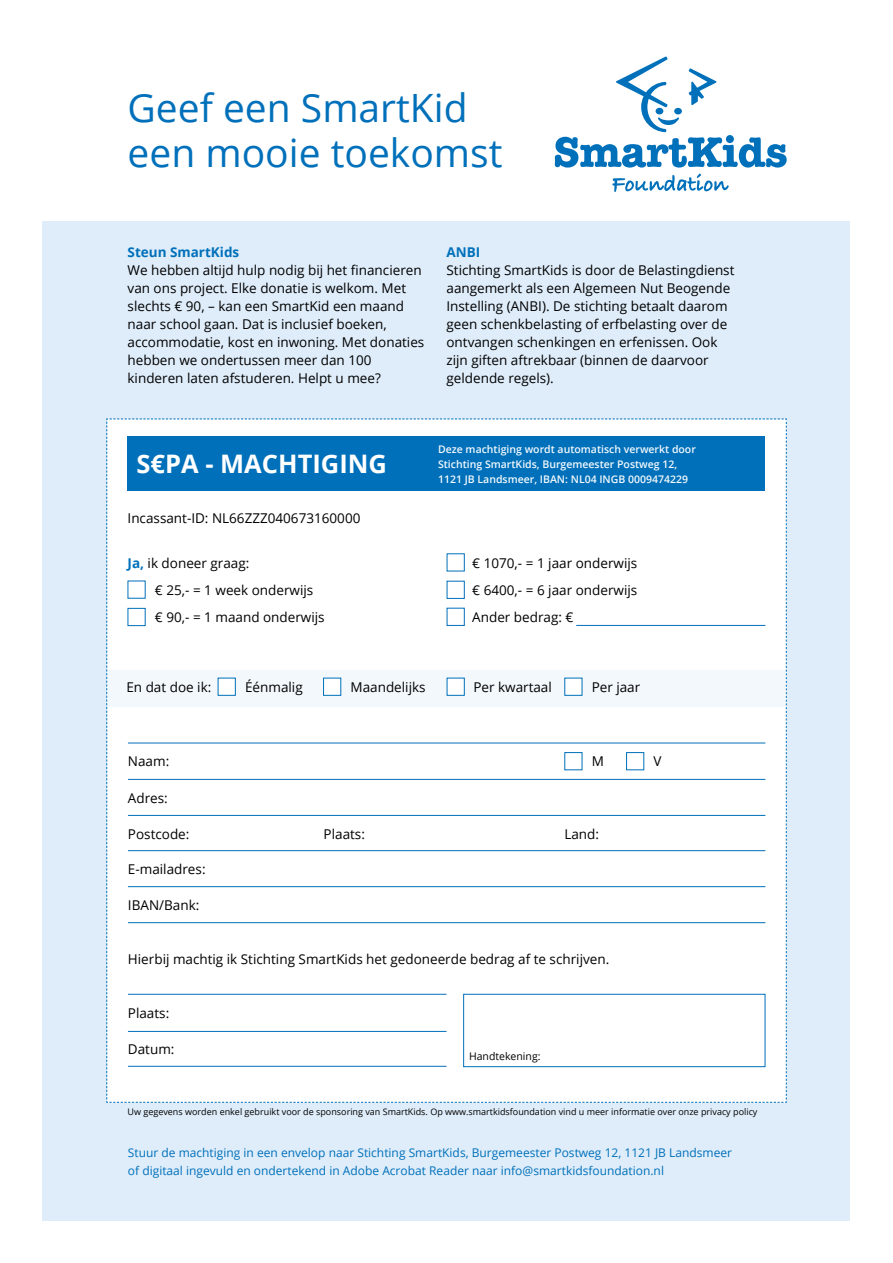
<style>
.page{position:relative;width:893px;height:1263px;background:#fff}
.page>*{position:absolute;margin:0;border:0;box-sizing:border-box;transform-origin:0 0}
.t1{font:39px/45px "Open Sans";color:#0070ba}
.t2{font:700 25.5px "Open Sans";color:#fff}
.t3{font:13.5px/18px "Open Sans";color:#000}
.t4{font:700 13.5px "Open Sans";color:#0070ba}
.t5{font:12px/18px "Open Sans";color:#0070ba}
.t6{font:600 10.5px/15px "Open Sans";color:#f3f8fd}
.t7{font:10.5px "Open Sans";color:#000}
.t8{font:9px "Open Sans";color:#000}
.s1{font-weight:700;color:#0070ba}
</style>
<div class="page">
<div style="left:43px;top:221px;width:807px;height:999px;background:#dfedfa"></div>
<svg style="left:612px;top:174px;width:117px;height:18px"></svg>
<svg style="left:555px;top:56px;width:232px;height:112px"></svg>
<div style="left:106px;top:418px;width:681px;height:685px;background:#fff"></div>
<div style="left:463px;top:994px;width:302px;height:73px;background:#fff;border:1px solid #0070ba"></div>
<div style="left:108px;top:670px;width:676px;height:37px;background:#f3f8fd"></div>
<div style="left:128px;top:437px;width:637px;height:54px;background:#0070ba"></div>
<div style="left:128px;top:581px;width:18px;height:18px;background:#fff"></div>
<div style="left:447px;top:553px;width:18px;height:18px;background:#fff"></div>
<div style="left:128px;top:608px;width:18px;height:18px;background:#fff;border:1px solid #0070ba"></div>
<div style="left:447px;top:608px;width:18px;height:18px;background:#fff;border:1px solid #0070ba"></div>
<div style="left:447px;top:581px;width:18px;height:18px;background:#fff;border:1px solid #0070ba"></div>
<div style="left:218px;top:678px;width:18px;height:18px;background:#fff;border:1px solid #0070ba"></div>
<div style="left:323px;top:678px;width:18px;height:18px;background:#fff;border:1px solid #0070ba"></div>
<div style="left:447px;top:678px;width:18px;height:18px;background:#fff;border:1px solid #0070ba"></div>
<div style="left:564px;top:752px;width:18px;height:18px;background:#fff"></div>
<div style="left:626px;top:752px;width:18px;height:18px;background:#fff;border:1px solid #0070ba"></div>
<div style="left:564px;top:678px;width:18px;height:18px;background:#fff"></div>
<hr style="left:128px;top:743px;width:637px;height:1px;background:#0070ba">
<hr style="left:128px;top:779px;width:637px;height:1px;background:#0070ba">
<hr style="left:128px;top:815px;width:637px;height:1px;background:#0070ba">
<hr style="left:128px;top:850px;width:637px;height:1px;background:#0070ba">
<hr style="left:128px;top:886px;width:637px;height:1px;background:#0070ba">
<hr style="left:128px;top:1031px;width:318px;height:1px;background:#0070ba">
<hr style="left:128px;top:922px;width:637px;height:1px;background:#0070ba">
<hr style="left:128px;top:1066px;width:318px;height:1px;background:#0070ba">
<hr style="left:128px;top:994px;width:318px;height:1px;background:#0070ba">
<hr style="left:576px;top:625px;width:189px;height:1px;background:#0070ba">
<h1 class="t1" style="left:128px;top:84px;width:376px">Geef een SmartKid een mooie toekomst</h1>
<p class="t4" style="left:128px;top:242px;width:113px">Steun SmartKids</p>
<p class="t3" style="left:128px;top:260px;width:298px">We hebben altijd hulp nodig bij het financieren van ons project. Elke donatie is welkom. Met slechts € 90, – kan een SmartKid een maand naar school gaan. Dat is inclusief boeken, accommodatie, kost en inwoning. Met donaties hebben we ondertussen meer dan 100 kinderen laten afstuderen. Helpt u mee?</p>
<p class="t4" style="left:446px;top:242px;width:35px">ANBI</p>
<p class="t3" style="left:446px;top:260px;width:289px">Stichting SmartKids is door de Belastingdienst aangemerkt als een Algemeen Nut Beogende Instelling (ANBI). De stichting betaalt daarom geen schenkbelasting of erfbelasting over de ontvangen schenkingen en erfenissen. Ook zijn giften aftrekbaar (binnen de daarvoor geldende regels).</p>
<h2 class="t2" style="left:137px;top:446px;width:252px">S€PA - MACHTIGING</h2>
<p class="t3" style="left:128px;top:508px;width:234px">Incassant-ID: NL66ZZZ040673160000</p>
<p class="t6" style="left:438px;top:441px;width:259px">Deze machtiging wordt automatisch verwerkt door<br>Stichting SmartKids, Burgemeester Postweg 12,<br>1121 JB Landsmeer, IBAN: NL04 INGB 0009474229</p>
<p class="t3" style="left:155px;top:548px;width:160px;line-height:27.6px;text-indent:-27px"><span class="s1">Ja,</span> ik doneer graag:<br>€ 25,- = 1 week onderwijs</p>
<p class="t3" style="left:472px;top:554px;width:167px">€ 1070,- = 1 jaar onderwijs</p>
<p class="t3" style="left:155px;top:608px;width:171px">€ 90,- = 1 maand onderwijs</p>
<p class="t3" style="left:472px;top:581px;width:167px">€ 6400,- = 6 jaar onderwijs</p>
<p class="t3" style="left:472px;top:608px;width:103px">Ander bedrag: €</p>
<p class="t3" style="left:126px;top:678px;width:86px">En dat doe ik:</p>
<p class="t3" style="left:128px;top:752px;width:43px">Naam:</p>
<p class="t3" style="left:128px;top:788px;width:41px">Adres:</p>
<p class="t3" style="left:128px;top:824px;width:63px">Postcode:</p>
<p class="t3" style="left:128px;top:859px;width:79px">E-mailadres:</p>
<p class="t3" style="left:128px;top:895px;width:73px">IBAN/Bank:</p>
<p class="t3" style="left:245px;top:678px;width:59px">Éénmalig</p>
<p class="t3" style="left:351px;top:678px;width:77px">Maandelijks</p>
<p class="t3" style="left:473px;top:678px;width:80px">Per kwartaal</p>
<p class="t3" style="left:592px;top:678px;width:50px">Per jaar</p>
<p class="t3" style="left:592px;top:752px;width:14px">M</p>
<p class="t3" style="left:654px;top:752px;width:10px">V</p>
<p class="t3" style="left:324px;top:824px;width:43px">Plaats:</p>
<p class="t3" style="left:564px;top:824px;width:36px">Land:</p>
<p class="t3" style="left:128px;top:949px;width:483px">Hierbij machtig ik Stichting SmartKids het gedoneerde bedrag af te schrijven.</p>
<p class="t3" style="left:128px;top:1003px;width:43px">Plaats:</p>
<p class="t3" style="left:128px;top:1039px;width:48px">Datum:</p>
<p class="t7" style="left:469px;top:1048px;width:73px">Handtekening:</p>
<p class="t8" style="left:128px;top:1106px;width:631px">Uw gegevens worden enkel gebruikt voor de sponsoring van SmartKids. Op www.smartkidsfoundation vind u meer informatie over onze privacy policy</p>
<p class="t5" style="left:128px;top:1143px;width:606px">Stuur de machtiging in een envelop naar Stichting SmartKids, Burgemeester Postweg 12, 1121 JB Landsmeer of digitaal ingevuld en ondertekend in Adobe Acrobat Reader naar info@smartkidsfoundation.nl</p>
</div>
